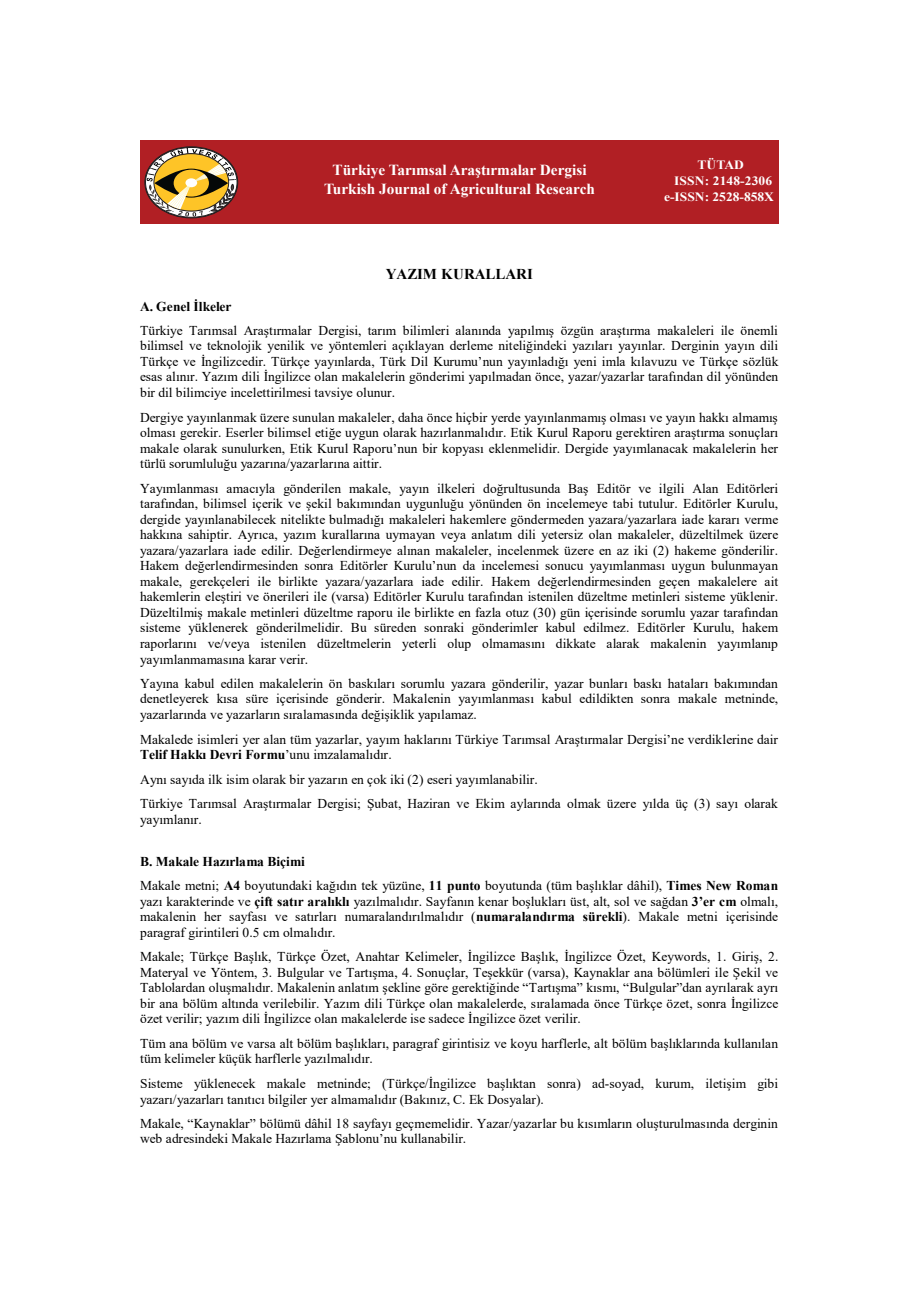
<style>
.page{position:relative;width:919px;height:1289px;background:#fff}
.page>*{position:absolute;margin:0;border:0;box-sizing:border-box;transform-origin:0 0}
.t1{font:700 15.3px "Times New Roman";color:#fff}
.t2{font:700 15px "Times New Roman";color:#000}
.t3{font:13.5px/15.5px "Times New Roman";color:#000}
.t4{font:700 12.75px "Times New Roman";color:#fff;scale:1.06 1}
.s1{font-weight:700}
</style>
<div class="page">
<div style="left:140px;top:140px;width:638px;height:84px;background:#b11f24"></div>
<svg style="left:147px;top:148px;width:89px;height:69px;background:#b88c53"></svg>
<p class="t1" style="left:332px;top:159px;width:255px">Türkiye Tarımsal Araştırmalar Dergisi</p>
<p class="t1" style="left:324px;top:178px;width:272px">Turkish Journal of Agricultural Research</p>
<p class="t4" style="left:697px;top:155px;width:45px">TÜTAD</p>
<p class="t4" style="left:674px;top:172px;width:94px">ISSN: 2148-2306</p>
<p class="t4" style="left:664px;top:188px;width:105px">e-ISSN: 2528-858X</p>
<p class="t2" style="left:385px;top:263px;width:149px">YAZIM KURALLARI</p>
<p class="t3" style="left:140px;top:293px;width:639px;line-height:24.3px"><span class="s1">A. Genel İlkeler<br></span>Türkiye Tarımsal Araştırmalar Dergisi, tarım bilimleri alanında yapılmış özgün araştırma makaleleri ile önemli</p>
<p class="t3" style="left:140px;top:338px;width:640px;text-align:justify">bilimsel ve teknolojik yenilik ve yöntemleri açıklayan derleme niteliğindeki yazıları yayınlar. Derginin yayın dili Türkçe ve İngilizcedir. Türkçe yayınlarda, Türk Dil Kurumu’nun yayınladığı yeni imla kılavuzu ve Türkçe sözlük esas alınır. Yazım dili İngilizce olan makalelerin gönderimi yapılmadan önce, yazar/yazarlar tarafından dil yönünden bir dil bilimciye incelettirilmesi tavsiye olunur.</p>
<p class="t3" style="left:140px;top:409px;width:639px;text-align:justify">Dergiye yayınlanmak üzere sunulan makaleler, daha önce hiçbir yerde yayınlanmamış olması ve yayın hakkı almamış olması gerekir. Eserler bilimsel etiğe uygun olarak hazırlanmalıdır. Etik Kurul Raporu gerektiren araştırma sonuçları makale olarak sunulurken, Etik Kurul Raporu’nun bir kopyası eklenmelidir. Dergide yayımlanacak makalelerin her türlü sorumluluğu yazarına/yazarlarına aittir.</p>
<p class="t3" style="left:140px;top:480px;width:639px;text-align:justify">Yayımlanması amacıyla gönderilen makale, yayın ilkeleri doğrultusunda Baş Editör ve ilgili Alan Editörleri tarafından, bilimsel içerik ve şekil bakımından uygunluğu yönünden ön incelemeye tabi tutulur. Editörler Kurulu, dergide yayınlanabilecek nitelikte bulmadığı makaleleri hakemlere göndermeden yazara/yazarlara iade kararı verme hakkına sahiptir. Ayrıca, yazım kurallarına uymayan veya anlatım dili yetersiz olan makaleler, düzeltilmek üzere yazara/yazarlara iade edilir. Değerlendirmeye alınan makaleler, incelenmek üzere en az iki (2) hakeme gönderilir.<br>Hakem değerlendirmesinden sonra Editörler Kurulu’nun da incelemesi sonucu yayımlanması uygun bulunmayan makale, gerekçeleri ile birlikte yazara/yazarlara iade edilir. Hakem değerlendirmesinden geçen makalelere ait hakemlerin eleştiri ve önerileri ile (varsa) Editörler Kurulu tarafından istenilen düzeltme metinleri sisteme yüklenir.<br>Düzeltilmiş makale metinleri düzeltme raporu ile birlikte en fazla otuz (30) gün içerisinde sorumlu yazar tarafından sisteme yüklenerek gönderilmelidir. Bu süreden sonraki gönderimler kabul edilmez. Editörler Kurulu, hakem raporlarını ve/veya istenilen düzeltmelerin yeterli olup olmamasını dikkate alarak makalenin yayımlanıp yayımlanmamasına karar verir.</p>
<p class="t3" style="left:140px;top:675px;width:639px;text-align:justify">Yayına kabul edilen makalelerin ön baskıları sorumlu yazara gönderilir, yazar bunları baskı hataları bakımından denetleyerek kısa süre içerisinde gönderir. Makalenin yayımlanması kabul edildikten sonra makale metninde, yazarlarında ve yazarların sıralamasında değişiklik yapılamaz.</p>
<p class="t3" style="left:140px;top:731px;width:639px">Makalede isimleri yer alan tüm yazarlar, yayım haklarını Türkiye Tarımsal Araştırmalar Dergisi’ne verdiklerine dair<br><span class="s1">Telif Hakkı Devri Formu</span>’unu imzalamalıdır.</p>
<p class="t3" style="left:140px;top:766px;width:639px;line-height:24.6px">Aynı sayıda ilk isim olarak bir yazarın en çok iki (2) eseri yayımlanabilir.<br>Türkiye Tarımsal Araştırmalar Dergisi; Şubat, Haziran ve Ekim aylarında olmak üzere yılda üç (3) sayı olarak</p>
<p class="t3" style="left:140px;top:811px;width:63px">yayımlanır.</p>
<p class="t3" style="left:140px;top:848px;width:639px;line-height:24.3px"><span class="s1">B. Makale Hazırlama Biçimi<br></span>Makale metni; <span class="s1">A4</span> boyutundaki kağıdın tek yüzüne, <span class="s1">11 punto</span> boyutunda (tüm başlıklar dâhil), <span class="s1">Times New Roman</span></p>
<p class="t3" style="left:140px;top:893px;width:639px;text-align:justify">yazı karakterinde ve <span class="s1">çift satır aralıklı</span> yazılmalıdır. Sayfanın kenar boşlukları üst, alt, sol ve sağdan <span class="s1">3’er cm</span> olmalı, makalenin her sayfası ve satırları numaralandırılmalıdır (<span class="s1">numaralandırma sürekli</span>). Makale metni içerisinde paragraf girintileri 0.5 cm olmalıdır.</p>
<p class="t3" style="left:140px;top:948px;width:639px;text-align:justify">Makale; Türkçe Başlık, Türkçe Özet, Anahtar Kelimeler, İngilizce Başlık, İngilizce Özet, Keywords, 1. Giriş, 2.<br>Materyal ve Yöntem, 3. Bulgular ve Tartışma, 4. Sonuçlar, Teşekkür (varsa), Kaynaklar ana bölümleri ile Şekil ve Tablolardan oluşmalıdır. Makalenin anlatım şekline göre gerektiğinde “Tartışma” kısmı, “Bulgular”dan ayrılarak ayrı bir ana bölüm altında verilebilir. Yazım dili Türkçe olan makalelerde, sıralamada önce Türkçe özet, sonra İngilizce özet verilir; yazım dili İngilizce olan makalelerde ise sadece İngilizce özet verilir.</p>
<p class="t3" style="left:140px;top:1035px;width:639px">Tüm ana bölüm ve varsa alt bölüm başlıkları, paragraf girintisiz ve koyu harflerle, alt bölüm başlıklarında kullanılan tüm kelimeler küçük harflerle yazılmalıdır.</p>
<p class="t3" style="left:140px;top:1075px;width:639px">Sisteme yüklenecek makale metninde; (Türkçe/İngilizce başlıktan sonra) ad-soyad, kurum, iletişim gibi yazarı/yazarları tanıtıcı bilgiler yer almamalıdır (Bakınız, C. Ek Dosyalar).</p>
<p class="t3" style="left:140px;top:1115px;width:639px">Makale, “Kaynaklar” bölümü dâhil 18 sayfayı geçmemelidir. Yazar/yazarlar bu kısımların oluşturulmasında derginin web adresindeki Makale Hazırlama Şablonu’nu kullanabilir.</p>
</div>
